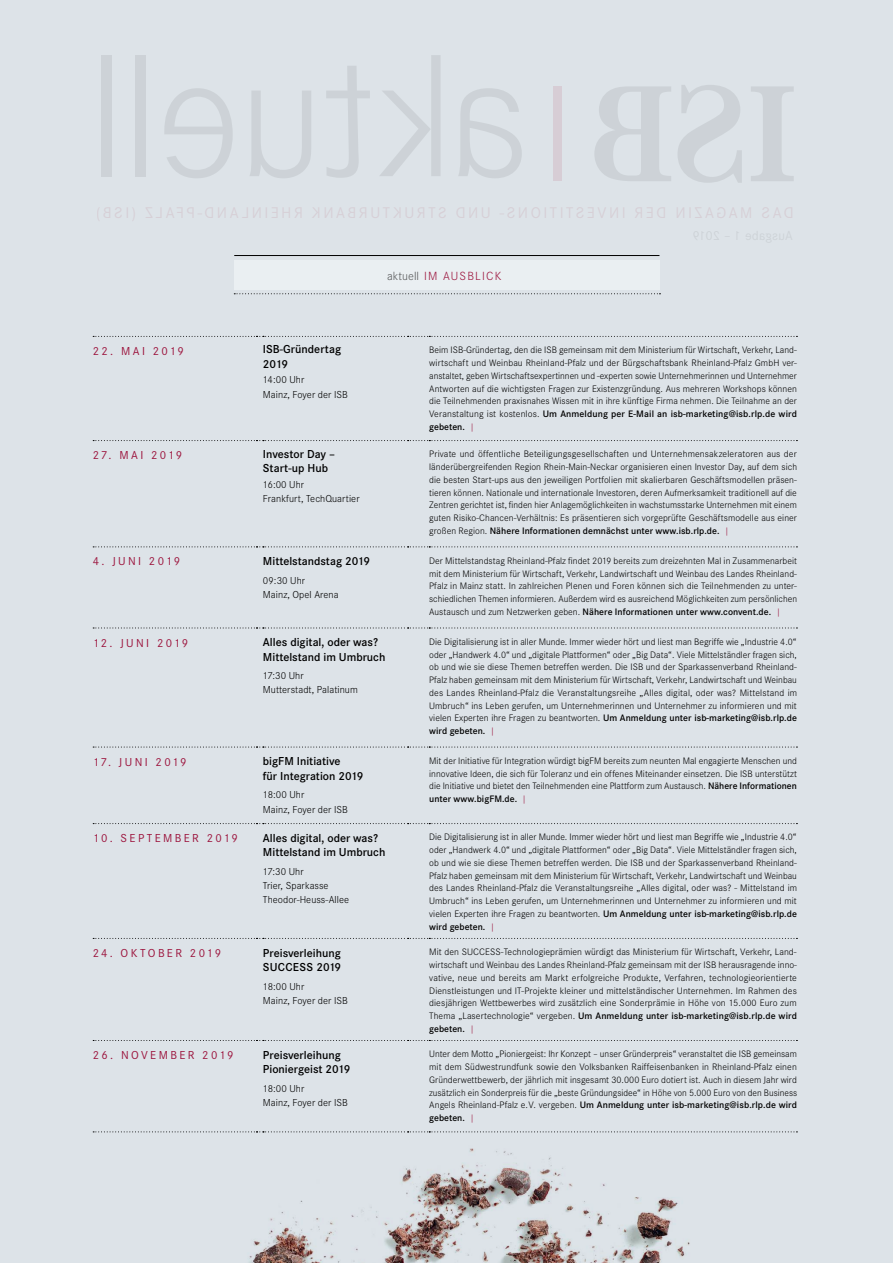
<style>
.page{position:relative;width:893px;height:1263px;background:#dde3e8}
.page>*{position:absolute;margin:0;border:0;box-sizing:border-box;transform-origin:0 0}
.t1{font:300 12.3px "Corporate S";letter-spacing:.09em;color:#9c143d}
.t2{font:600 12px/14.2px "Corporate S";color:#000}
.t3{font:12px "Corporate S";letter-spacing:.2em;color:#9c143d}
.t4{font:300 10.5px/14.2px "Corporate S";letter-spacing:.005em;color:#000}
.t5{font:300 9.75px/12.8px "Corporate S";letter-spacing:.005em;color:#000;text-align:justify}
.s1{color:#58595b}
.s2{font-weight:600}
.s3{color:#9c143d}
</style>
<div class="page">
<div style="left:553px;top:86px;width:9px;height:95px;background:#d7cdd5"></div>
<svg style="left:594px;top:85px;width:200px;height:98px"></svg>
<div style="left:234px;top:260px;width:425px;height:30px;background:#eaeff2"></div>
<hr style="left:234px;top:255px;width:425px;height:1px;background:#000">
<svg style="left:234px;top:293px;width:426px;height:1px"></svg>
<svg style="left:93px;top:336px;width:704px;height:1px"></svg>
<svg style="left:93px;top:440px;width:704px;height:1px"></svg>
<svg style="left:93px;top:546px;width:704px;height:1px"></svg>
<svg style="left:93px;top:627px;width:704px;height:1px"></svg>
<svg style="left:93px;top:747px;width:704px;height:1px"></svg>
<svg style="left:93px;top:823px;width:704px;height:1px"></svg>
<svg style="left:93px;top:938px;width:704px;height:1px"></svg>
<svg style="left:93px;top:1040px;width:704px;height:1px"></svg>
<svg style="left:93px;top:1131px;width:704px;height:1px"></svg>
<img style="left:123px;top:1131px;width:594px;height:132px">
<p class="t1" style="left:387px;top:269px;width:116px"><span class="s1">aktuell</span> IM AUSBLICK</p>
<p class="t3" style="left:93px;top:344px;width:93px">22. MAI 2019</p>
<p class="t2" style="left:263px;top:342px;width:80px">ISB-Gründertag<br>2019</p>
<p class="t4" style="left:263px;top:373px;width:86px">14:00 Uhr<br>Mainz, Foyer der ISB</p>
<p class="t3" style="left:93px;top:448px;width:91px">27. MAI 2019</p>
<p class="t2" style="left:263px;top:446px;width:74px">Investor Day –<br>Start-up Hub</p>
<p class="t4" style="left:263px;top:477px;width:98px">16:00 Uhr<br>Frankfurt, TechQuartier</p>
<p class="t3" style="left:93px;top:555px;width:89px">4. JUNI 2019</p>
<p class="t2" style="left:263px;top:554px;width:109px">Mittelstandstag 2019</p>
<p class="t4" style="left:263px;top:573px;width:77px">09:30 Uhr<br>Mainz, Opel Arena</p>
<p class="t5" style="left:429px;top:344px;width:369px">Beim ISB-Gründertag, den die ISB gemeinsam mit dem Ministerium für Wirtschaft, Verkehr, Land&shy;wirtschaft und Weinbau Rheinland-Pfalz und der Bürgschaftsbank Rheinland-Pfalz GmbH ver&shy;anstaltet, geben Wirtschaftsexpertinnen und -experten sowie Unternehmerinnen und Unternehmer Antworten auf die wichtigsten Fragen zur Existenzgründung. Aus mehreren Workshops können die Teilnehmenden praxisnahes Wissen mit in ihre künftige Firma nehmen. Die Teilnahme an der Veranstaltung ist kostenlos. <span class="s2">Um Anmeldung per E-Mail an isb-marketing@isb.rlp.de wird gebeten.</span> <span class="s3">|</span></p>
<p class="t5" style="left:429px;top:448px;width:369px">Private und öffentliche Beteiligungsgesellschaften und Unternehmensakzeleratoren aus der länderübergreifenden Region Rhein-Main-Neckar organisieren einen Investor Day, auf dem sich die besten Start-ups aus den jeweiligen Portfolien mit skalierbaren Geschäftsmodellen präsen&shy;tieren können. Nationale und internationale Investoren, deren Aufmerksamkeit traditionell auf die Zentren gerichtet ist, finden hier Anlagemöglichkeiten in wachstumsstarke Unternehmen mit einem guten Risiko-Chancen-Verhältnis: Es präsentieren sich vorgeprüfte Geschäftsmodelle aus einer großen Region. <span class="s2">Nähere Informationen demnächst unter www.isb.rlp.de.</span> <span class="s3">|</span></p>
<p class="t5" style="left:429px;top:554px;width:369px">Der Mittelstandstag Rheinland-Pfalz findet 2019 bereits zum dreizehnten Mal in Zusammenarbeit mit dem Ministerium für Wirtschaft, Verkehr, Landwirtschaft und Weinbau des Landes Rheinland-Pfalz in Mainz statt. In zahlreichen Plenen und Foren können sich die Teilnehmenden zu unter&shy;schiedlichen Themen informieren. Außerdem wird es ausreichend Möglichkeiten zum persönlichen Austausch und zum Netzwerken geben. <span class="s2">Nähere Informationen unter www.convent.de.</span> <span class="s3">|</span></p>
<p class="t3" style="left:93px;top:636px;width:97px">12. JUNI 2019</p>
<p class="t2" style="left:263px;top:635px;width:124px">Alles digital, oder was?<br>Mittelstand im Umbruch</p>
<p class="t4" style="left:263px;top:669px;width:96px">17:30 Uhr<br>Mutterstadt, Palatinum</p>
<p class="t3" style="left:93px;top:755px;width:96px">17. JUNI 2019</p>
<p class="t2" style="left:263px;top:754px;width:102px">bigFM Initiative<br>für Integration 2019</p>
<p class="t4" style="left:263px;top:788px;width:86px">18:00 Uhr<br>Mainz, Foyer der ISB</p>
<p class="t3" style="left:93px;top:831px;width:147px">10. SEPTEMBER 2019</p>
<p class="t2" style="left:263px;top:831px;width:124px">Alles digital, oder was?<br>Mittelstand im Umbruch</p>
<p class="t4" style="left:263px;top:864px;width:88px">17:30 Uhr<br>Trier, Sparkasse<br>Theodor-Heuss-Allee</p>
<p class="t3" style="left:93px;top:946px;width:130px">24. OKTOBER 2019</p>
<p class="t2" style="left:263px;top:946px;width:80px">Preisverleihung<br>SUCCESS 2019</p>
<p class="t4" style="left:263px;top:979px;width:86px">18:00 Uhr<br>Mainz, Foyer der ISB</p>
<p class="t3" style="left:93px;top:1048px;width:142px">26. NOVEMBER 2019</p>
<p class="t2" style="left:263px;top:1048px;width:89px">Preisverleihung<br>Pioniergeist 2019</p>
<p class="t4" style="left:263px;top:1081px;width:86px">18:00 Uhr<br>Mainz, Foyer der ISB</p>
<p class="t5" style="left:429px;top:635px;width:369px">Die Digitalisierung ist in aller Munde. Immer wieder hört und liest man Begriffe wie „Industrie 4.0“ oder „Handwerk 4.0“ und „digitale Plattformen“ oder „Big Data“. Viele Mittelständler fragen sich, ob und wie sie diese Themen betreffen werden. Die ISB und der Sparkassenverband Rheinland-Pfalz haben gemeinsam mit dem Ministerium für Wirtschaft, Verkehr, Landwirtschaft und Weinbau des Landes Rheinland-Pfalz die Veranstaltungsreihe „Alles digital, oder was? Mittelstand im Umbruch“ ins Leben gerufen, um Unternehmerinnen und Unternehmer zu informieren und mit vielen Experten ihre Fragen zu beantworten. <span class="s2">Um Anmeldung unter isb-marketing@isb.rlp.de wird gebeten.</span> <span class="s3">|</span></p>
<p class="t5" style="left:429px;top:754px;width:369px">Mit der Initiative für Integration würdigt bigFM bereits zum neunten Mal engagierte Menschen und innovative Ideen, die sich für Toleranz und ein offenes Miteinander einsetzen. Die ISB unterstützt die Initiative und bietet den Teilnehmenden eine Plattform zum Austausch. <span class="s2">Nähere Informationen unter www.bigFM.de.</span> <span class="s3">|</span></p>
<p class="t5" style="left:429px;top:831px;width:369px">Die Digitalisierung ist in aller Munde. Immer wieder hört und liest man Begriffe wie „Industrie 4.0“ oder „Handwerk 4.0“ und „digitale Plattformen“ oder „Big Data“. Viele Mittelständler fragen sich, ob und wie sie diese Themen betreffen werden. Die ISB und der Sparkassenverband Rheinland-Pfalz haben gemeinsam mit dem Ministerium für Wirtschaft, Verkehr, Landwirtschaft und Weinbau des Landes Rheinland-Pfalz die Veranstaltungsreihe „Alles digital, oder was? - Mittelstand im Umbruch“ ins Leben gerufen, um Unternehmerinnen und Unternehmer zu informieren und mit vielen Experten ihre Fragen zu beantworten. <span class="s2">Um Anmeldung unter isb-marketing@isb.rlp.de wird gebeten.</span> <span class="s3">|</span></p>
<p class="t5" style="left:429px;top:946px;width:369px">Mit den SUCCESS-Technologieprämien würdigt das Ministerium für Wirtschaft, Verkehr, Land&shy;wirtschaft und Weinbau des Landes Rheinland-Pfalz gemeinsam mit der ISB herausragende inno&shy;vative, neue und bereits am Markt erfolgreiche Produkte, Verfahren, technologieorientierte Dienstleistungen und IT-Projekte kleiner und mittelständischer Unternehmen. Im Rahmen des diesjährigen Wettbewerbes wird zusätzlich eine Sonderprämie in Höhe von 15.000 Euro zum Thema „Lasertechnologie“ vergeben. <span class="s2">Um Anmeldung unter isb-marketing@isb.rlp.de wird gebeten.</span> <span class="s3">|</span></p>
<p class="t5" style="left:429px;top:1048px;width:369px">Unter dem Motto „Pioniergeist: Ihr Konzept – unser Gründerpreis“ veranstaltet die ISB gemeinsam mit dem Südwestrundfunk sowie den Volksbanken Raiffeisenbanken in Rheinland-Pfalz einen Gründerwettbewerb, der jährlich mit insgesamt 30.000 Euro dotiert ist. Auch in diesem Jahr wird zusätzlich ein Sonderpreis für die „beste Gründungsidee“ in Höhe von 5.000 Euro von den Business Angels Rheinland-Pfalz e.V. vergeben. <span class="s2">Um Anmeldung unter isb-marketing@isb.rlp.de wird gebeten.</span> <span class="s3">|</span></p>
</div>
